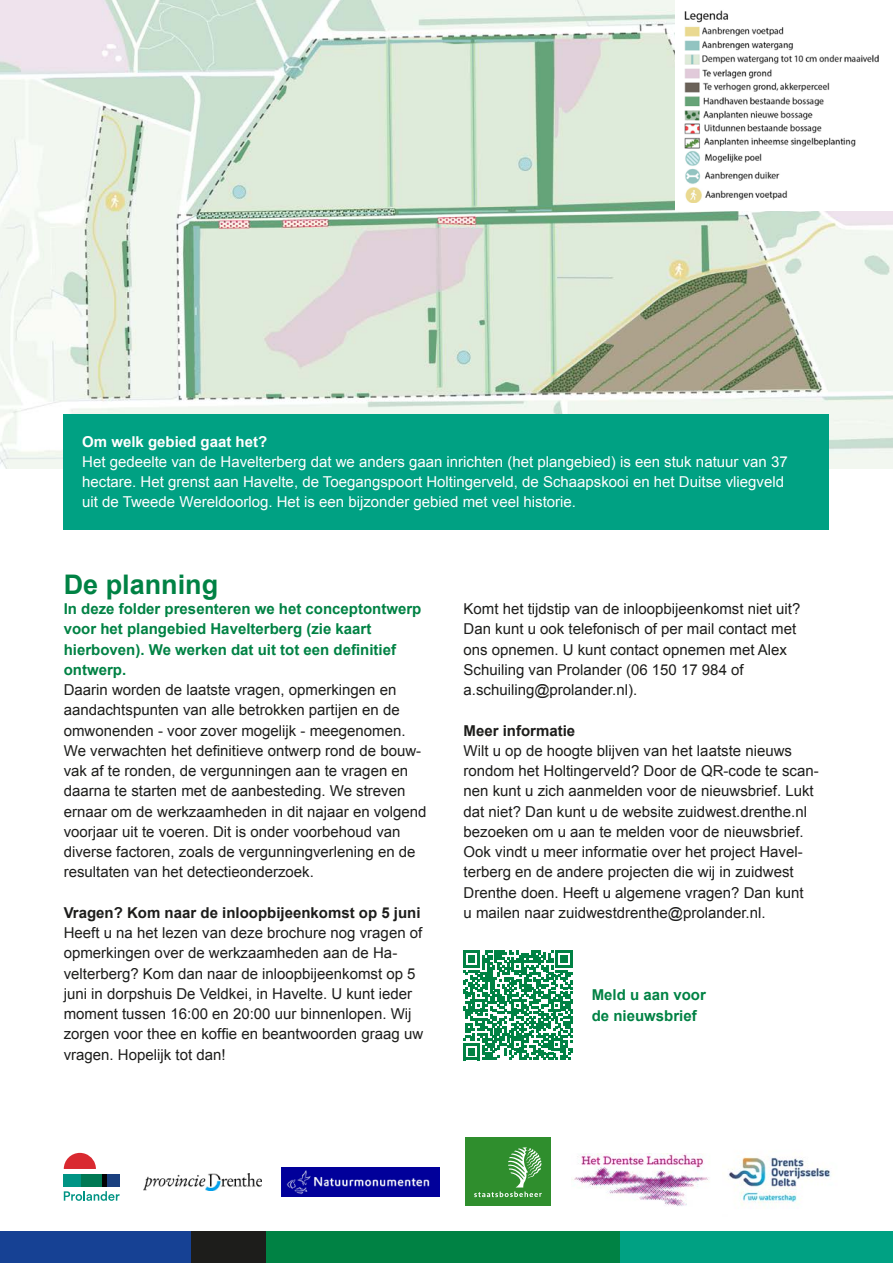
<style>
.page{position:relative;width:893px;height:1263px;background:#fff}
.page>*{position:absolute;margin:0;border:0;box-sizing:border-box;transform-origin:0 0}
.t1{font:700 27px "Arial";color:#008244}
.t2{font:15px/20.2px "Arial";color:#1d1d1b}
.t3{font:15px/20.2px "Arial";color:#fff}
.t4{font:700 15px/20.2px "Arial";color:#008244}
.t5{font:700 15px "Arial";color:#1d1d1b}
.t6{font:700 15px "Arial";color:#fff}
</style>
<div class="page">
<img style="left:0;top:0;width:893px;height:468px">
<div style="left:64px;top:414px;width:765px;height:116px;background:#00a183"></div>
<div style="left:675px;top:0;width:218px;height:210px;background:#fff"></div>
<img style="left:684px;top:10px;width:195px;height:192px">
<svg style="left:463px;top:950px;width:110px;height:110px"></svg>
<div style="left:620px;top:1231px;width:273px;height:32px;background:#00a183"></div>
<div style="left:266px;top:1231px;width:354px;height:32px;background:#008244"></div>
<div style="left:190px;top:1231px;width:76px;height:32px;background:#1d1d1b"></div>
<div style="left:0;top:1231px;width:190px;height:32px;background:#164194"></div>
<img style="left:143px;top:1173px;width:119px;height:17px">
<div style="left:64px;top:1174px;width:17px;height:12px;background:#009484"></div>
<div style="left:81px;top:1174px;width:22px;height:12px;background:#007954"></div>
<div style="left:107px;top:1174px;width:13px;height:12px;background:#1a407f"></div>
<svg style="left:64px;top:1153px;width:32px;height:16px"></svg>
<svg style="left:64px;top:1191px;width:56px;height:10px"></svg>
<hr style="left:103px;top:1174px;width:4px;height:12px;background:#020304">
<img style="left:281px;top:1167px;width:158px;height:30px">
<div style="left:465px;top:1138px;width:86px;height:68px;background:#2f8e2d"></div>
<svg style="left:474px;top:1147px;width:68px;height:50px"></svg>
<img style="left:728px;top:1157px;width:103px;height:48px">
<img style="left:572px;top:1154px;width:137px;height:52px">
<p class="t6" style="left:82px;top:431px;width:187px">Om welk gebied gaat het?</p>
<p class="t3" style="left:82px;top:451px;width:707px">Het gedeelte van de Havelterberg dat we anders gaan inrichten (het plangebied) is een stuk natuur van 37 hectare. Het grenst aan Havelte, de Toegangspoort Holtingerveld, de Schaapskooi en het Duitse vliegveld uit de Tweede Wereldoorlog. Het is een bijzonder gebied met veel historie.</p>
<h2 class="t1" style="left:64px;top:566px;width:156px">De planning</h2>
<p class="t4" style="left:64px;top:599px;width:359px">In deze folder presenteren we het conceptontwerp voor het plangebied Havelterberg (zie kaart</p>
<p class="t4" style="left:64px;top:640px;width:334px">hierboven). We werken dat uit tot een definitief</p>
<p class="t4" style="left:64px;top:660px;width:64px">ontwerp.</p>
<p class="t2" style="left:64px;top:680px;width:364px">Daarin worden de laatste vragen, opmerkingen en aandachtspunten van alle betrokken partijen en de omwonenden - voor zover mogelijk - meegenomen.<br>We verwachten het definitieve ontwerp rond de bouw&shy;vak af te ronden, de vergunningen aan te vragen en daarna te starten met de aanbesteding. We streven ernaar om de werkzaamheden in dit najaar en volgend voorjaar uit te voeren. Dit is onder voorbehoud van diverse factoren, zoals de vergunningverlening en de resultaten van het detectieonderzoek.</p>
<p class="t5" style="left:64px;top:903px;width:358px">Vragen? Kom naar de inloopbijeenkomst op 5 juni</p>
<p class="t2" style="left:64px;top:923px;width:360px">Heeft u na het lezen van deze brochure nog vragen of opmerkingen over de werkzaamheden aan de Ha&shy;velterberg? Kom dan naar de inloopbijeenkomst op 5 juni in dorpshuis De Veldkei, in Havelte. U kunt ieder</p>
<p class="t2" style="left:64px;top:1004px;width:361px">moment tussen 16:00 en 20:00 uur binnenlopen. Wij zorgen voor thee en koffie en beantwoorden graag uw</p>
<p class="t2" style="left:64px;top:1044px;width:163px">vragen. Hopelijk tot dan!</p>
<p class="t2" style="left:463px;top:599px;width:338px">Komt het tijdstip van de inloopbijeenkomst niet uit?<br>Dan kunt u ook telefonisch of per mail contact met ons opnemen. U kunt contact opnemen met Alex Schuiling van Prolander (06 150 17 984 of a.schuiling@prolander.nl).</p>
<p class="t5" style="left:463px;top:720px;width:113px">Meer informatie</p>
<p class="t2" style="left:463px;top:740px;width:357px">Wilt u op de hoogte blijven van het laatste nieuws rondom het Holtingerveld? Door de QR-code te scan&shy;nen kunt u zich aanmelden voor de nieuwsbrief. Lukt dat niet? Dan kunt u de website zuidwest.drenthe.nl bezoeken om u aan te melden voor de nieuwsbrief.<br>Ook vindt u meer informatie over het project Havel&shy;terberg en de andere projecten die wij in zuidwest Drenthe doen. Heeft u algemene vragen? Dan kunt<br>u mailen naar zuidwestdrenthe@prolander.nl.</p>
<p class="t4" style="left:592px;top:985px;width:116px;line-height:21px">Meld u aan voor de nieuwsbrief</p>
</div>
